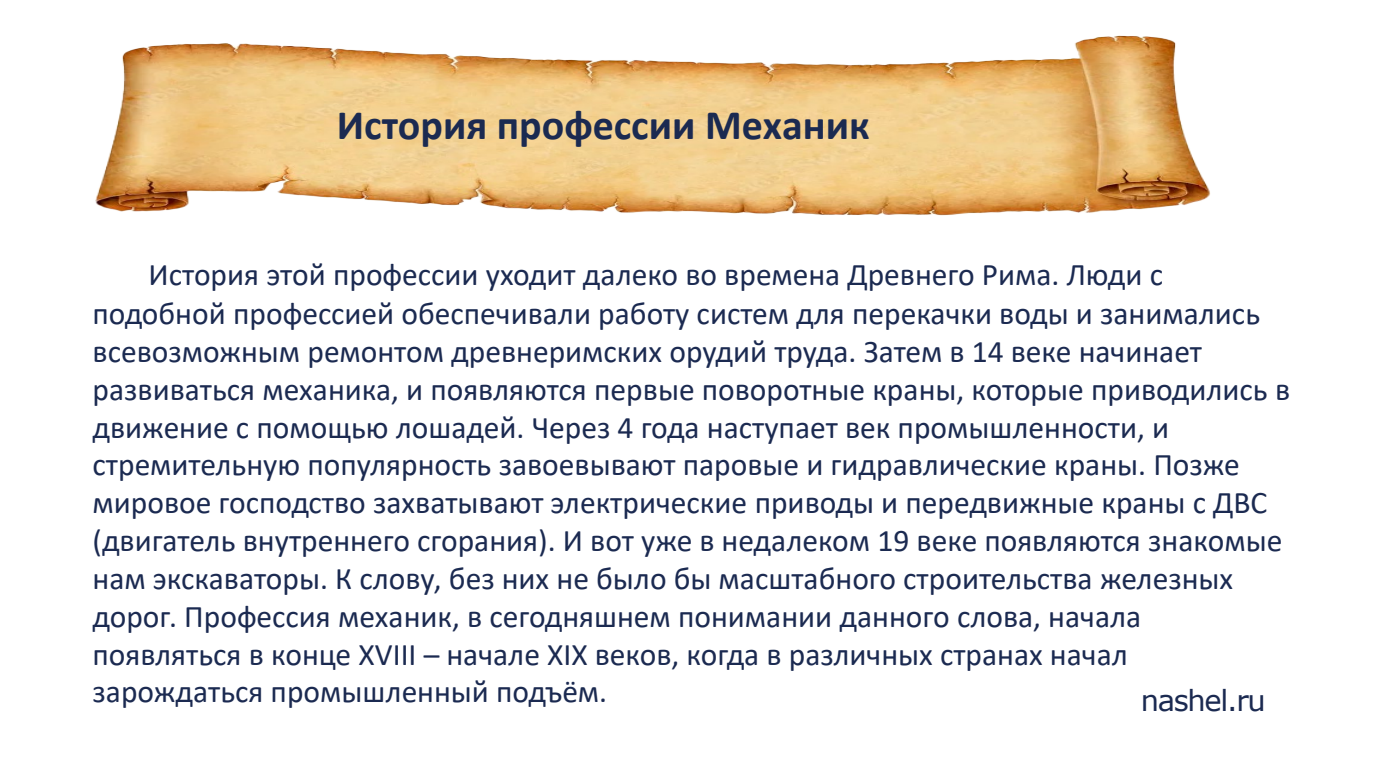
<style>
.page{position:relative;width:1386px;height:780px;background:#fff}
.page>*{position:absolute;margin:0;border:0;box-sizing:border-box;transform-origin:0 0}
.t1{font:700 42px "Calibri";color:#1b2a51}
.t2{font:31.5px/37.9px "Calibri";color:#1b2a51}
.t3{font:28.88px "Verdana";letter-spacing:-.045em;color:#1b2a51}
</style>
<div class="page">
<img style="left:95px;top:35px;width:1115px;height:181px">
<p class="t1" style="left:337px;top:96px;width:534px">История профессии Механик</p>
<p class="t2" style="left:92px;top:255px;width:1198px;text-indent:56px">История этой профессии уходит далеко во времена Древнего Рима. Люди с подобной профессией обеспечивали работу систем для перекачки воды и занимались всевозможным ремонтом древнеримских орудий труда. Затем в 14 веке начинает развиваться механика, и появляются первые поворотные краны, которые приводились в движение с помощью лошадей. Через 4 года наступает век промышленности, и стремительную популярность завоевывают паровые и гидравлические краны. Позже мировое господство захватывают электрические приводы и передвижные краны с ДВС (двигатель внутреннего сгорания). И вот уже в недалеком 19 веке появляются знакомые нам экскаваторы. К слову, без них не было бы масштабного строительства железных дорог. Профессия механик, в сегодняшнем понимании данного слова, начала появляться в конце XVIII – начале ХIX веков, когда в различных странах начал зарождаться промышленный подъём.</p>
<p class="t3" style="left:1140px;top:680px;width:126px">nashel.ru</p>
</div>
